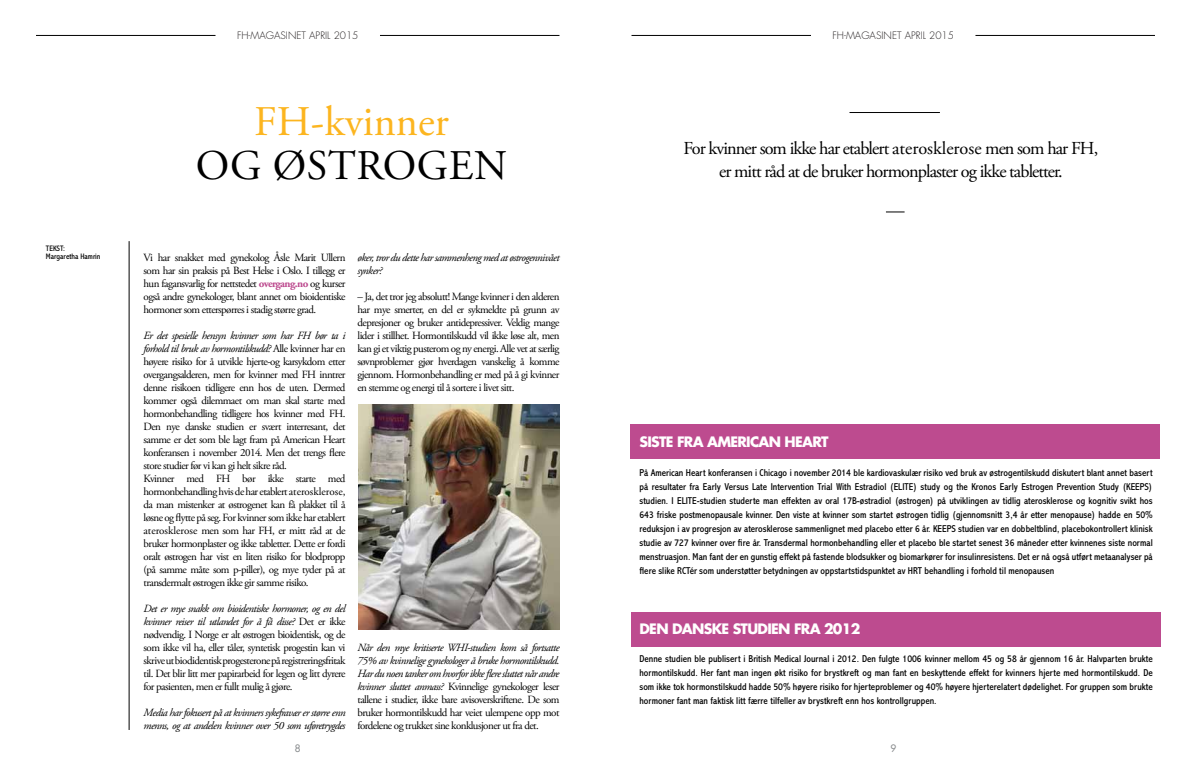
<style>
.page{position:relative;width:1191px;height:766px;background:#fff}
.page>*{position:absolute;margin:0;border:0;box-sizing:border-box;transform-origin:0 0}
.t1{font:42.1px "Adobe Garamond Pro";color:#fcb51f}
.t2{font:42.1px "Adobe Garamond Pro";letter-spacing:.015em;color:#000}
.t3{font:18.2px/22px "Adobe Garamond Pro";letter-spacing:-.05em;color:#000;text-align:center}
.t4{font:700 14px "Futura Std";letter-spacing:-.05em;color:#fff}
.t5{font:11px/13px "Adobe Garamond Pro";letter-spacing:-.05em;color:#000;text-align:justify}
.t6{font:italic 11px/13px "Adobe Garamond Pro";letter-spacing:-.05em;color:#000}
.t7{font:condensed 10px/14px "Abadi MT Pro";color:#000;text-align:justify}
.t8{font:300 10px "Futura Std";color:#231f20}
.t9{font:500 10px "Futura Std";color:#8b8e90}
.t10{font:condensed 8px/8px "Abadi MT Pro";color:#000}
.s1{font-weight:700;color:#bd4b8f}
.s2{font-style:italic}
.s3{font-style:normal}
</style>
<div class="page">
<hr style="left:36px;top:35px;width:179px;height:1px;background:#000">
<hr style="left:631px;top:35px;width:180px;height:1px;background:#000">
<hr style="left:380px;top:35px;width:179px;height:1px;background:#000">
<hr style="left:975px;top:35px;width:180px;height:1px;background:#000">
<hr style="left:129px;top:241px;width:1px;height:488px;background:#000">
<img style="left:358px;top:404px;width:201px;height:225px">
<div style="left:631px;top:612px;width:529px;height:34px;background:#bd4b8f"></div>
<div style="left:630px;top:424px;width:529px;height:34px;background:#bd4b8f"></div>
<hr style="left:849px;top:112px;width:91px;height:1px;background:#000">
<svg style="left:886px;top:212px;width:18px;height:1px"></svg>
<p class="t10" style="left:46px;top:244px;width:56px">TEKST:<br>Margaretha Hamrin</p>
<p class="t8" style="left:237px;top:30px;width:123px">FH-MAGASINET APRIL 2015</p>
<p class="t8" style="left:832px;top:30px;width:123px">FH-MAGASINET APRIL 2015</p>
<h1 class="t1" style="left:254px;top:96px;width:196px">FH-kvinner</h1>
<h1 class="t2" style="left:196px;top:140px;width:312px">og østrogen</h1>
<p class="t5" style="left:143px;top:251px;width:203px">Vi har snakket med gynekolog Åsle Marit Ullern som har sin praksis på Best Helse i Oslo. I tillegg er hun fagansvarlig for nettstedet <span class="s1">overgang.no</span> og kurser også andre gynekologer, blant annet om bioidentiske hormoner som etterspørres i stadig større grad.</p>
<p class="t5" style="left:143px;top:329px;width:203px;text-align:left"><span class="s2">Er det spesielle hensyn kvinner som har FH bør ta i forhold til bruk av hormontilskudd?</span> Alle kvinner har en høyere risiko for å utvikle hjerte-og karsykdom etter overgangsalderen, men for kvinner med FH inntrer denne risikoen tidligere enn hos de uten. Dermed kommer også dilemmaet om man skal starte med hormonbehandling tidligere hos kvinner med FH.<br>Den nye danske studien er svært interresant, det samme er det som ble lagt fram på American Heart konferansen i november 2014. Men det trengs flere store studier før vi kan gi helt sikre råd.<br>Kvinner med FH bør ikke starte med hormonbehandling hvis de har etablert aterosklerose, da man mistenker at østrogenet kan få plakket til å løsne og flytte på seg. For kvinner som ikke har etablert aterosklerose men som har FH, er mitt råd at de bruker hormonplaster og ikke tabletter. Dette er fordi oralt østrogen har vist en liten risiko for blodpropp (på samme måte som p-piller), og mye tyder på at transdermalt østrogen ikke gir samme risiko.</p>
<p class="t5" style="left:143px;top:602px;width:203px"><span class="s2">Det er mye snakk om bioidentiske hormoner, og en del kvinner reiser til utlandet for å få disse?</span> Det er ikke nødvendig. I Norge er alt østrogen bioidentisk, og de som ikke vil ha, eller tåler, syntetisk progestin kan vi skrive ut biodidentisk progesterone på registreringsfritak til. Det blir litt mer papirarbeid for legen og litt dyrere for pasienten, men er fullt mulig å gjøre.</p>
<p class="t6" style="left:143px;top:706px;width:203px">Media har fokusert på at kvinners sykefravær er større enn menns, og at andelen kvinner over 50 som uføretrygdes</p>
<p class="t6" style="left:357px;top:251px;width:203px">øker, tror du dette har sammenheng med at østrogennivået synker?</p>
<p class="t5" style="left:357px;top:290px;width:204px">– Ja, det tror jeg absolutt! Mange kvinner i den alderen har mye smerter, en del er sykmeldte på grunn av depresjoner og bruker antidepressiver. Veldig mange lider i stillhet. Hormontilskudd vil ikke løse alt, men kan gi et viktig pusterom og ny energi. Alle vet at særlig søvnproblemer gjør hverdagen vanskelig å komme gjennom. Hormonbehandling er med på å gi kvinner en stemme og energi til å sortere i livet sitt.</p>
<p class="t6" style="left:357px;top:641px;width:203px;text-align:justify">Når den mye kritiserte WHI-studien kom så fortsatte 75% av kvinnelige gynekologer å bruke hormontilskudd.<br>Har du noen tanker om hvorfor ikke flere sluttet når andre kvinner sluttet anmass? <span class="s3">Kvinnelige gynekologer leser tallene i studier, ikke bare avisoverskriftene. De som bruker hormontilskudd har veiet ulempene opp mot fordelene og trukket sine konklusjoner ut fra det.</span></p>
<h2 class="t3" style="left:683px;top:138px;width:416px">For kvinner som ikke har etablert aterosklerose men som har FH, er mitt råd at de bruker hormonplaster og ikke tabletter.</h2>
<p class="t4" style="left:639px;top:432px;width:191px">SISTE FRA AMERICAN HEART</p>
<p class="t7" style="left:639px;top:465px;width:515px">På American Heart konferansen i Chicago i november 2014 ble kardiovaskulær risiko ved bruk av østrogentilskudd diskutert blant annet basert på resultater fra Early Versus Late Intervention Trial With Estradiol (ELITE) study og the Kronos Early Estrogen Prevention Study (KEEPS) studien. I ELITE-studien studerte man effekten av oral 17B-østradiol (østrogen) på utviklingen av tidlig aterosklerose og kognitiv svikt hos 643 friske postmenopausale kvinner. Den viste at kvinner som startet østrogen tidlig (gjennomsnitt 3,4 år etter menopause) hadde en 50% reduksjon i av progresjon av aterosklerose sammenlignet med placebo etter 6 år. KEEPS studien var en dobbeltblind, placebokontrollert klinisk studie av 727 kvinner over fire år. Transdermal hormonbehandling eller et placebo ble startet senest 36 måneder etter kvinnenes siste normal menstruasjon. Man fant der en gunstig effekt på fastende blodsukker og biomarkører for insulinresistens. Det er nå også utført metaanalyser på flere slike RCTér som understøtter betydningen av oppstartstidspunktet av HRT behandling i forhold til menopausen</p>
<p class="t4" style="left:639px;top:619px;width:222px">DEN DANSKE STUDIEN FRA 2012</p>
<p class="t7" style="left:639px;top:651px;width:515px">Denne studien ble publisert i British Medical Journal i 2012. Den fulgte 1006 kvinner mellom 45 og 58 år gjennom 16 år. Halvparten brukte hormontilskudd. Her fant man ingen økt risiko for brystkreft og man fant en beskyttende effekt for kvinners hjerte med hormontilskudd. De som ikke tok hormonstilskudd hadde 50% høyere risiko for hjerteproblemer og 40% høyere hjerterelatert dødelighet. For gruppen som brukte hormoner fant man faktisk litt færre tilfeller av brystkreft enn hos kontrollgruppen.</p>
<p class="t9" style="left:295px;top:742px;width:7px">8</p>
<p class="t9" style="left:890px;top:742px;width:7px">9</p>
</div>
